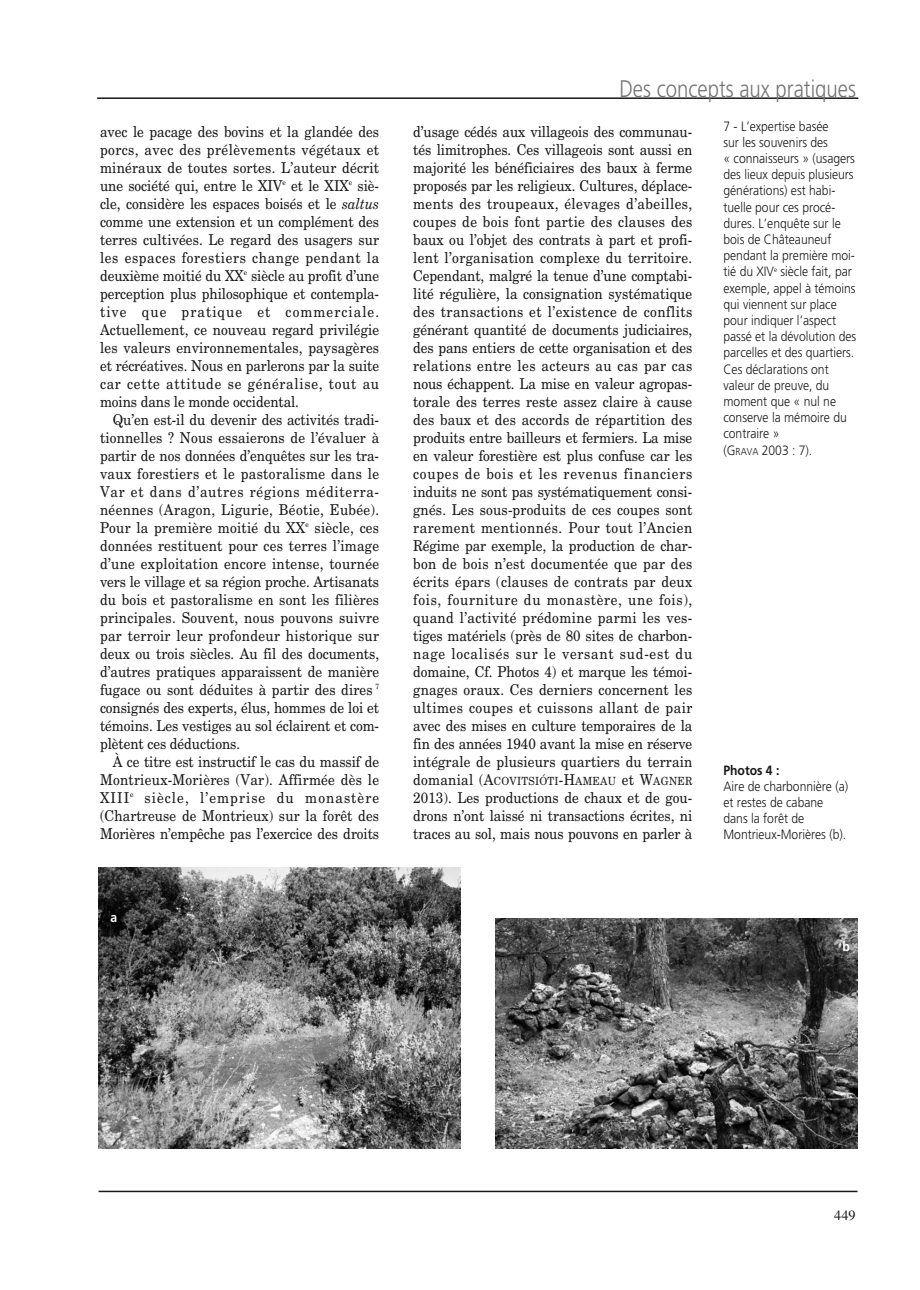
<style>
.page{position:relative;width:920px;height:1290px;background:#fff}
.page>*{position:absolute;margin:0;border:0;box-sizing:border-box;transform-origin:0 0}
.t1{font:300 24px "Frutiger";color:#757575;scale:.85 1}
.t2{font:15px/18px "New Century Schlbk";letter-spacing:-.005em;color:#191919;text-align:justify;scale:.9 1}
.t3{font:14.25px "Times";color:#191919}
.t4{font:300 13.5px/16.2px "Frutiger";color:#191919;scale:.9 1}
.t5{font:700 13.5px "Frutiger";color:#191919;scale:.9 1}
.t6{font:700 13.5px "Frutiger";color:#fff;scale:.9 1}
.t7{font:11.25px "New Century Schlbk";letter-spacing:.025em;color:#191919;scale:.9 1}
.s1{font-style:italic}
.s2{font-size:15px}
.s3{font-size:10.2px}
</style>
<div class="page">
<hr style="left:99px;top:1191px;width:758px;height:1px;background:#191919">
<hr style="left:97px;top:97px;width:761px;height:2px;background:#191919">
<img style="left:496px;top:918px;width:361px;height:231px">
<img style="left:99px;top:867px;width:361px;height:282px">
<p class="t2" style="left:100px;top:122px;width:312px">avec le pacage des bovins et la glandée des porcs, avec des prélèvements végétaux et minéraux de toutes sortes. L’auteur décrit une société qui, entre le XIV<sup>e</sup> et le XIX<sup>e</sup> siè&shy;cle, considère les espaces boisés et le <span class="s1">saltus </span>comme une extension et un complément des terres cultivées. Le regard des usagers sur les espaces forestiers change pendant la deuxième moitié du XX<sup>e</sup> siècle au profit d’une perception plus philosophique et contempla&shy;tive que pratique et commerciale.<br>Actuellement, ce nouveau regard privilégie les valeurs environnementales, paysagères et récréatives. Nous en parlerons par la suite car cette attitude se généralise, tout au moins dans le monde occidental.</p>
<p class="t2" style="left:100px;top:410px;width:312px;text-indent:13px">Qu’en est-il du devenir des activités tradi&shy;tionnelles ? Nous essaierons de l’évaluer à partir de nos données d’enquêtes sur les tra&shy;vaux forestiers et le pastoralisme dans le Var et dans d’autres régions méditerra&shy;néennes (Aragon, Ligurie, Béotie, Eubée).<br>Pour la première moitié du XX<sup>e</sup> siècle, ces données restituent pour ces terres l’image d’une exploitation encore intense, tournée vers le village et sa région proche. Artisanats du bois et pastoralisme en sont les filières principales. Souvent, nous pouvons suivre par terroir leur profondeur historique sur deux ou trois siècles. Au fil des documents, d’autres pratiques apparaissent de manière fugace ou sont déduites à partir des dires <sup>7 </sup>consignés des experts, élus, hommes de loi et témoins. Les vestiges au sol éclairent et com&shy;plètent ces déductions.</p>
<p class="t2" style="left:100px;top:752px;width:312px;text-indent:13px">À ce titre est instructif le cas du massif de Montrieux-Morières (Var). Affirmée dès le XIII<sup>e</sup> siècle, l’emprise du monastère (Chartreuse de Montrieux) sur la forêt des Morières n’empêche pas l’exercice des droits</p>
<p class="t6" style="left:111px;top:909px;width:9px">a</p>
<h1 class="t1" style="left:619px;top:75px;width:280px">Des concepts aux pratiques</h1>
<p class="t2" style="left:413px;top:122px;width:312px">d’usage cédés aux villageois des communau&shy;tés limitrophes. Ces villageois sont aussi en majorité les bénéficiaires des baux à ferme proposés par les religieux. Cultures, déplace&shy;ments des troupeaux, élevages d’abeilles, coupes de bois font partie des clauses des baux ou l’objet des contrats à part et profi&shy;lent l’organisation complexe du territoire.<br>Cependant, malgré la tenue d’une comptabi&shy;lité régulière, la consignation systématique des transactions et l’existence de conflits générant quantité de documents judiciaires, des pans entiers de cette organisation et des relations entre les acteurs au cas par cas nous échappent. La mise en valeur agropas&shy;torale des terres reste assez claire à cause des baux et des accords de répartition des produits entre bailleurs et fermiers. La mise en valeur forestière est plus confuse car les coupes de bois et les revenus financiers induits ne sont pas systématiquement consi&shy;gnés. Les sous-produits de ces coupes sont rarement mentionnés. Pour tout l’Ancien Régime par exemple, la production de char&shy;bon de bois n’est documentée que par des écrits épars (clauses de contrats par deux fois, fourniture du monastère, une fois), quand l’activité prédomine parmi les ves&shy;tiges matériels (près de 80 sites de charbon&shy;nage localisés sur le versant sud-est du domaine, Cf. Photos 4) et marque les témoi&shy;gnages oraux. Ces derniers concernent les ultimes coupes et cuissons allant de pair avec des mises en culture temporaires de la fin des années 1940 avant la mise en réserve intégrale de plusieurs quartiers du terrain</p>
<p class="t7" style="left:413px;top:774px;width:312px"><span class="s2">domanial (A</span>COVITSIÓTI<span class="s2">-H</span>AMEAU <span class="s2">et W</span>AGNER</p>
<p class="t2" style="left:413px;top:788px;width:312px">2013). Les productions de chaux et de gou&shy;drons n’ont laissé ni transactions écrites, ni traces au sol, mais nous pouvons en parler à</p>
<p class="t4" style="left:723px;top:118px;width:149px">7 - L’expertise basée<br>sur les souvenirs des<br>« connaisseurs » (usagers des lieux depuis plusieurs générations) est habi&shy;tuelle pour ces procé&shy;dures. L’enquête sur le bois de Châteauneuf pendant la première moi&shy;tié du XIV<sup>e</sup> siècle fait, par exemple, appel à témoins qui viennent sur place pour indiquer l’aspect passé et la dévolution des parcelles et des quartiers.<br>Ces déclarations ont valeur de preuve, du moment que « nul ne conserve la mémoire du contraire »<br>(G<span class="s3">RAVA</span> 2003 : 7).</p>
<p class="t5" style="left:723px;top:762px;width:64px">Photos 4 :</p>
<p class="t4" style="left:723px;top:778px;width:140px">Aire de charbonnière (a) et restes de cabane dans la forêt de<br>Montrieux-Morières (b).</p>
<p class="t6" style="left:843px;top:938px;width:10px">b</p>
<p class="t3" style="left:834px;top:1202px;width:23px">449</p>
</div>
